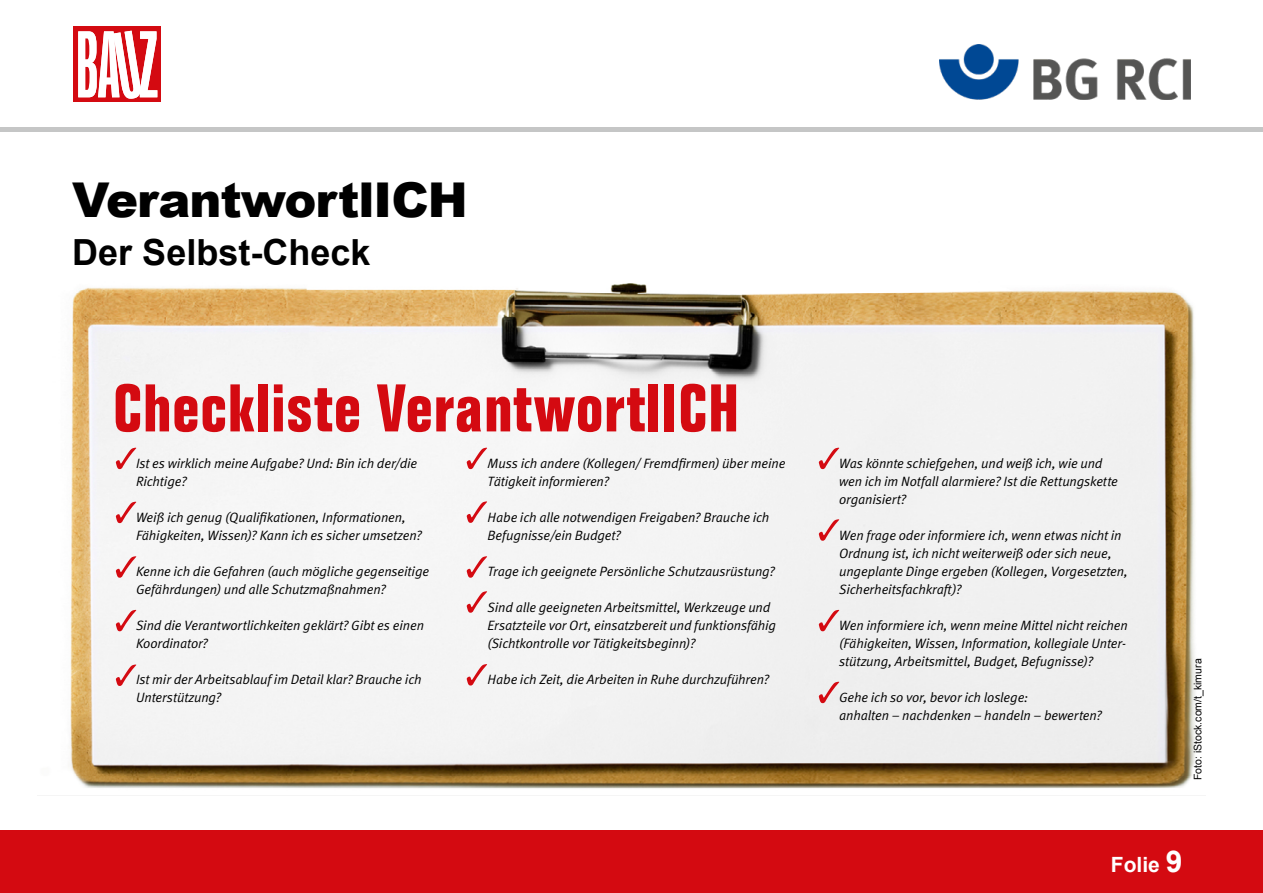
<style>
.page{position:relative;width:1263px;height:893px;background:#fff}
.page>*{position:absolute;margin:0;border:0;box-sizing:border-box;transform-origin:0 0}
.Headline_Checkliste{font:700 70.5px "Folio Con";letter-spacing:.02em;color:#d40a11}
.Seitennummerierung{font:900 48px "Arial";letter-spacing:-.02em;color:#000}
.Subheadline{font:700 36px "Arial";color:#000}
.Seitennummerierung-2{font:700 21px "Arial";color:#fff}
.t1{font:italic 13.5px/18px "DGUV Meta";letter-spacing:-.01em;color:#000}
.t2{font:10.5px "Arial";color:#000}
.s1{font-size:30px}
</style>
<div class="page">
<div style="left:73px;top:26px;width:88px;height:75px;background:#d40a11"></div>
<svg style="left:78px;top:31px;width:79px;height:68px"></svg>
<img style="left:940px;top:45px;width:251px;height:55px">
<img style="left:70px;top:283px;width:1126px;height:506px">
<hr style="left:0;top:128px;width:1263px;height:4px;background:#c5c6c6">
<div style="left:0;top:830px;width:1263px;height:63px;background:#d40a11"></div>
<svg style="left:116px;top:448px;width:20px;height:21px"></svg>
<svg style="left:116px;top:502px;width:20px;height:21px"></svg>
<svg style="left:116px;top:556px;width:20px;height:22px"></svg>
<svg style="left:116px;top:610px;width:20px;height:21px"></svg>
<svg style="left:116px;top:664px;width:20px;height:22px"></svg>
<svg style="left:467px;top:591px;width:20px;height:22px"></svg>
<svg style="left:467px;top:664px;width:20px;height:21px"></svg>
<svg style="left:467px;top:556px;width:20px;height:22px"></svg>
<svg style="left:467px;top:501px;width:20px;height:22px"></svg>
<svg style="left:467px;top:448px;width:20px;height:21px"></svg>
<svg style="left:819px;top:448px;width:20px;height:21px"></svg>
<svg style="left:819px;top:519px;width:20px;height:22px"></svg>
<svg style="left:819px;top:610px;width:20px;height:21px"></svg>
<svg style="left:819px;top:682px;width:20px;height:21px"></svg>
<h1 class="Seitennummerierung" style="left:72px;top:165px;width:397px">VerantwortlICH</h1>
<h2 class="Subheadline" style="left:72px;top:228px;width:300px">Der Selbst-Check</h2>
<h3 class="Headline_Checkliste" style="left:114px;top:370px;width:627px">Checkliste VerantwortlICH</h3>
<p class="t1" style="left:136px;top:454px;width:283px">Ist es wirklich meine Aufgabe? Und: Bin ich der/die<br>Richtige?</p>
<p class="t1" style="left:136px;top:508px;width:288px">Weiß ich genug (Qualifikationen, Informationen,<br>Fähigkeiten, Wissen)? Kann ich es sicher umsetzen?</p>
<p class="t1" style="left:136px;top:562px;width:295px">Kenne ich die Gefahren (auch mögliche gegenseitige<br>Gefährdungen) und alle Schutzmaßnahmen?</p>
<p class="t1" style="left:136px;top:616px;width:289px">Sind die Verantwortlichkeiten geklärt? Gibt es einen<br>Koordinator?</p>
<p class="t1" style="left:136px;top:670px;width:287px">Ist mir der Arbeitsablauf im Detail klar? Brauche ich<br>Unterstützung?</p>
<p class="t1" style="left:488px;top:454px;width:299px">Muss ich andere (Kollegen/ Fremdfirmen) über meine<br>Tätigkeit informieren?</p>
<p class="t1" style="left:488px;top:508px;width:283px">Habe ich alle notwendigen Freigaben? Brauche ich<br>Befugnisse/ein Budget?</p>
<p class="t1" style="left:488px;top:562px;width:289px">Trage ich geeignete Persönliche Schutzausrüstung?</p>
<p class="t1" style="left:488px;top:598px;width:290px">Sind alle geeigneten Arbeitsmittel, Werkzeuge und<br>Ersatzteile vor Ort, einsatzbereit und funktionsfähig (Sichtkontrolle vor Tätigkeitsbeginn)?</p>
<p class="t1" style="left:488px;top:670px;width:283px">Habe ich Zeit, die Arbeiten in Ruhe durchzuführen?</p>
<p class="t1" style="left:839px;top:454px;width:280px">Was könnte schiefgehen, und weiß ich, wie und wen ich im Notfall alarmiere? Ist die Rettungskette organisiert?</p>
<p class="t1" style="left:839px;top:526px;width:290px">Wen frage oder informiere ich, wenn etwas nicht in Ordnung ist, ich nicht weiterweiß oder sich neue, ungeplante Dinge ergeben (Kollegen, Vorgesetzten, Sicherheitsfachkraft)?</p>
<p class="t1" style="left:839px;top:616px;width:290px">Wen informiere ich, wenn meine Mittel nicht reichen (Fähigkeiten, Wissen, Information, kollegiale Unter&shy;stützung, Arbeitsmittel, Budget, Befugnisse)?</p>
<p class="t1" style="left:839px;top:688px;width:191px">Gehe ich so vor, bevor ich loslege:</p>
<p class="t1" style="left:839px;top:706px;width:264px">anhalten – nachdenken – handeln – bewerten?</p>
<p class="t2" style="left:1191px;top:780px;width:123px;rotate:-90deg">Foto: iStock.com/t_kimura</p>
<h1 class="Seitennummerierung-2" style="left:1111px;top:850px;width:73px">Folie <span class="s1">9</span></h1>
</div>
